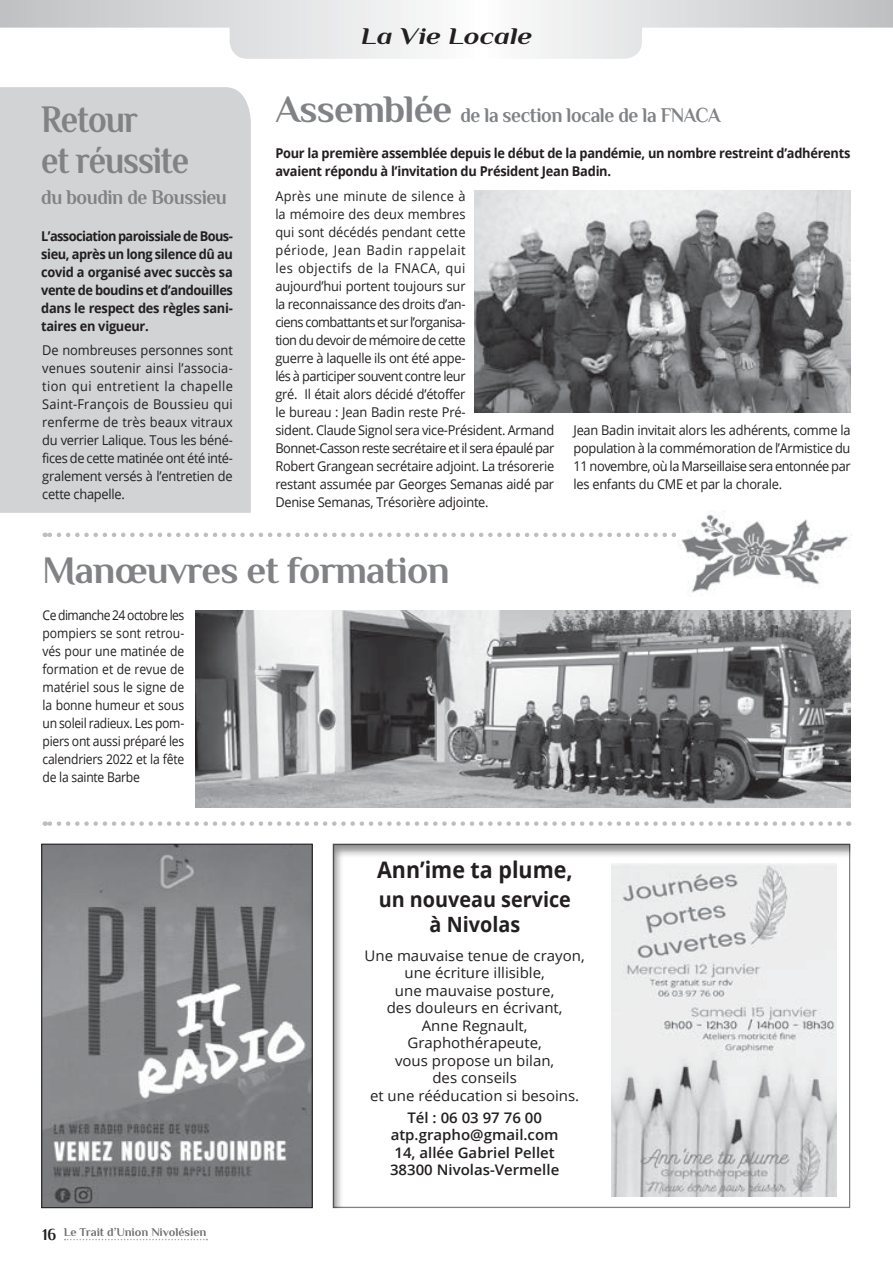
<style>
.page{position:relative;width:893px;height:1263px;background:#fff}
.page>*{position:absolute;margin:0;border:0;box-sizing:border-box;transform-origin:0 0}
.t1{font:700 39px "Philosopher";letter-spacing:-.03em;color:#808285}
.t2{font:700 39px/40.5px "Philosopher";letter-spacing:-.03em;color:#808285;scale:.87 1}
.t3{font:italic 700 24px "Philosopher";color:#231f20;scale:1.2 1}
.t4{font:700 22.8px "Open Sans";color:#231f20;scale:.94 1}
.t5{font:700 21px "Philosopher";letter-spacing:-.02em;color:#808285;scale:.92 1}
.t6{font:700 21px/25.2px "Open Sans";color:#231f20;text-align:center;scale:.94 1}
.t7{font:14.55px/17.5px "Open Sans";color:#231f20;text-align:center}
.t8{font:600 14.55px/17.5px "Open Sans";color:#231f20;text-align:center}
.t9{font:13.5px/18px "Open Sans";letter-spacing:-.02em;color:#231f20;text-align:justify;scale:.95 1}
.t10{font:700 13.5px/18px "Open Sans";letter-spacing:-.02em;color:#231f20;scale:.95 1}
.t11{font:13.5px/18px "Open Sans";letter-spacing:-.02em;color:#231f20;text-align:justify;scale:.9 1}
.t12{font:700 12px "Philosopher";color:#6d6f71}
.s1{font-size:39px}
.s2{font-size:16.5px;color:#231f20}
</style>
<div class="page">
<div style="left:0;top:87px;width:251px;height:426px;background:#d1d3d4"></div>
<svg style="left:65px;top:1239px;width:142px;height:1px"></svg>
<svg style="left:0;top:0;width:893px;height:59px"></svg>
<img style="left:196px;top:610px;width:654px;height:198px">
<img style="left:474px;top:191px;width:376px;height:221px">
<svg style="left:45px;top:533px;width:631px;height:4px"></svg>
<div style="left:331px;top:842px;width:522px;height:367px;background:#231f20;opacity:.5"></div>
<img style="left:612px;top:863px;width:225px;height:333px">
<img style="left:43px;top:846px;width:268px;height:360px">
<div style="left:41px;top:844px;width:272px;height:364px;border:1px solid #231f20"></div>
<svg style="left:45px;top:821px;width:794px;height:5px"></svg>
<img style="left:678px;top:510px;width:171px;height:83px">
<h1 class="t2" style="left:41px;top:99px;width:172px">Retour<br>et réussite</h1>
<h3 class="t5" style="left:41px;top:183px;width:203px">du boudin de Boussieu</h3>
<p class="t10" style="left:41px;top:227px;width:203px;text-align:justify">L’association paroissiale de Bous&shy;sieu, après un long silence dû au covid a organisé avec succès sa vente de boudins et d’andouilles dans le respect des règles sani&shy;taires en vigueur.</p>
<p class="t9" style="left:42px;top:341px;width:202px">De nombreuses personnes sont venues soutenir ainsi l’associa&shy;tion qui entretient la chapelle Saint-François de Boussieu qui renferme de très beaux vitraux du verrier Lalique. Tous les béné&shy;fices de cette matinée ont été inté&shy;gralement versés à l’entretien de cette chapelle.</p>
<h2 class="t3" style="left:361px;top:19px;width:144px">La Vie Locale</h2>
<h3 class="t5" style="left:275px;top:101px;width:486px"><span class="s1">Assemblée</span> de la section locale de la FNACA</h3>
<p class="t10" style="left:275px;top:144px;width:607px">Pour la première assemblée depuis le début de la pandémie, un nombre restreint d’adhérents avaient répondu à l’invitation du Président Jean Badin.</p>
<p class="t9" style="left:275px;top:187px;width:295px;text-align:left">Après une minute de silence à<br>la mémoire des deux membres<br>qui sont décédés pendant cette<br>période, Jean Badin rappelait<br>les objectifs de la FNACA, qui<br>aujourd’hui portent toujours sur<br>la reconnaissance des droits d’an-<br>ciens combattants et sur l’organisa-<br>tion du devoir de mémoire de cette<br>guerre à laquelle ils ont été appe-<br>lés à participer souvent contre leur<br>gré. Il était alors décidé d’étoffer<br>le bureau : Jean Badin reste Pré-<br>sident. Claude Signol sera vice-Président. Armand Bonnet-Casson reste secrétaire et il sera épaulé par Robert Grangean secrétaire adjoint. La trésorerie restant assumée par Georges Semanas aidé par Denise Semanas, Trésorière adjointe.</p>
<p class="t9" style="left:573px;top:420px;width:293px">Jean Badin invitait alors les adhérents, comme la population à la commémoration de l’Armistice du 11 novembre, où la Marseillaise sera entonnée par les enfants du CME et par la chorale.</p>
<h1 class="t1" style="left:43px;top:544px;width:409px">Manœuvres et formation</h1>
<p class="t11" style="left:43px;top:606px;width:159px">Ce dimanche 24 octobre les pompiers se sont retrou&shy;vés pour une matinée de formation et de revue de matériel sous le signe de la bonne humeur et sous un soleil radieux. Les pom&shy;piers ont aussi préparé les calendriers 2022 et la fête de la sainte Barbe</p>
<p class="t12" style="left:43px;top:1224px;width:165px"><span class="s2">16</span> Le Trait d’Union Nivolésien</p>
<h3 class="t4" style="left:377px;top:853px;width:209px">Ann’ime ta plume,</h3>
<h3 class="t6" style="left:379px;top:886px;width:206px">un nouveau service à Nivolas</h3>
<p class="t7" style="left:365px;top:946px;width:222px">Une mauvaise tenue de crayon, une écriture illisible,<br>une mauvaise posture,<br>des douleurs en écrivant,<br>Anne Regnault,<br>Graphothérapeute,<br>vous propose un bilan,<br>des conseils<br>et une rééducation si besoins.</p>
<p class="t8" style="left:390px;top:1108px;width:171px">Tél : 06 03 97 76 00 atp.grapho@gmail.com<br>14, allée Gabriel Pellet<br>38300 Nivolas-Vermelle</p>
</div>
